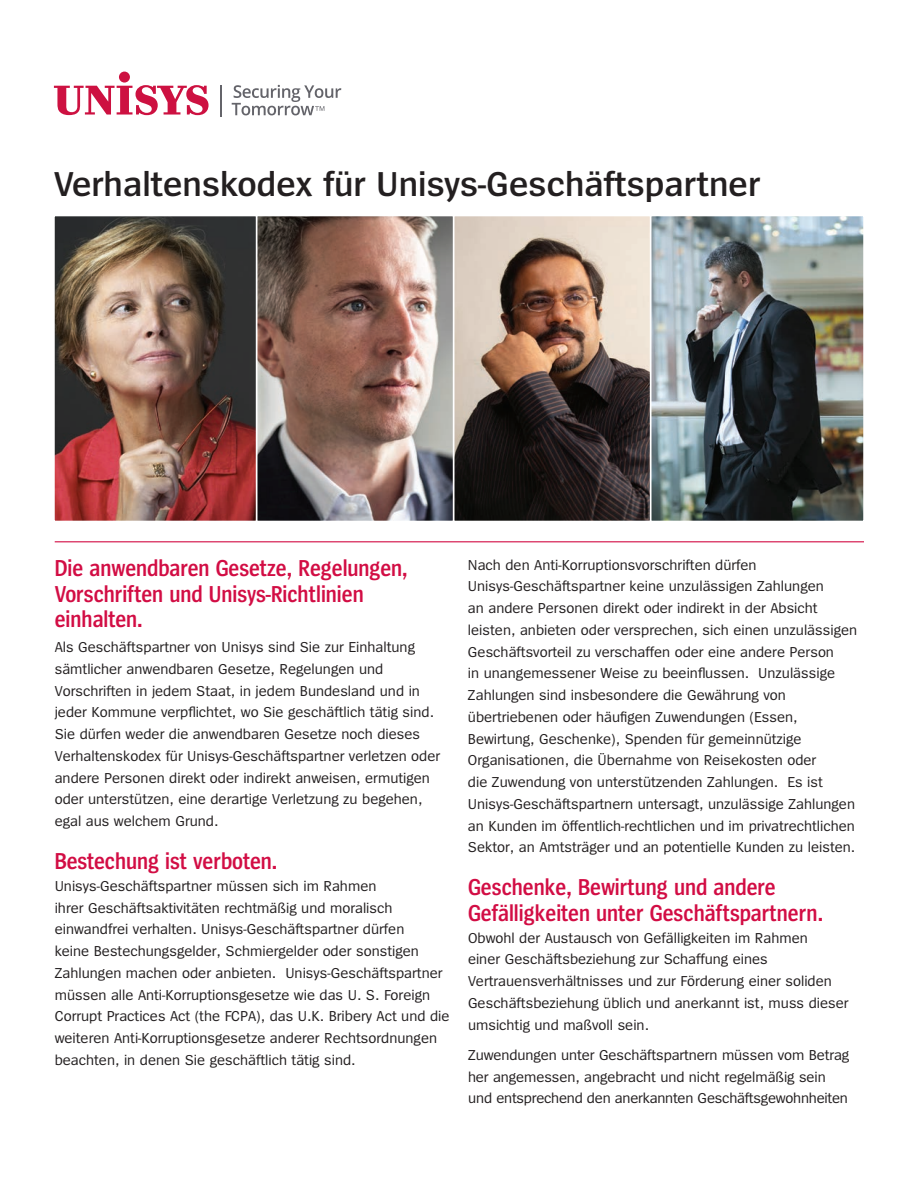
<style>
.page{position:relative;width:918px;height:1188px;background:#fff}
.page>*{position:absolute;margin:0;border:0;box-sizing:border-box;transform-origin:0 0}
.t1{font:600 36px "Spiegel";color:#231f20}
.t2{font:600 24px/25.5px "Spiegel Cd";color:#d20d44}
.t3{font:15px/21.8px "Spiegel";color:#231f20}
</style>
<div class="page">
<img style="left:56px;top:218px;width:806px;height:301px">
<div style="left:650px;top:215px;width:215px;height:307px;border:2px solid #fff"></div>
<div style="left:453px;top:215px;width:198px;height:307px;border:2px solid #fff"></div>
<div style="left:256px;top:215px;width:198px;height:307px;border:2px solid #fff"></div>
<div style="left:53px;top:215px;width:204px;height:307px;border:2px solid #fff"></div>
<hr style="left:55px;top:541px;width:809px;height:1px;background:#d20d44">
<svg style="left:54px;top:85px;width:155px;height:30px"></svg>
<div style="left:119px;top:72px;width:11px;height:11px;background:#cd1141;border-radius:50%"></div>
<svg style="left:232px;top:85px;width:109px;height:30px"></svg>
<hr style="left:220px;top:85px;width:2px;height:31px;background:#64646a">
<h1 class="t1" style="left:54px;top:166px;width:708px">Verhaltenskodex für Unisys-Geschäftspartner</h1>
<h2 class="t2" style="left:55px;top:556px;width:355px">Die anwendbaren Gesetze, Regelungen,<br>Vorschriften und Unisys-Richtlinien einhalten.</h2>
<p class="t3" style="left:55px;top:637px;width:387px">Als Geschäftspartner von Unisys sind Sie zur Einhaltung sämtlicher anwendbaren Gesetze, Regelungen und Vorschriften in jedem Staat, in jedem Bundesland und in jeder Kommune verpflichtet, wo Sie geschäftlich tätig sind.<br>Sie dürfen weder die anwendbaren Gesetze noch dieses Verhaltenskodex für Unisys-Geschäftspartner verletzen oder andere Personen direkt oder indirekt anweisen, ermutigen oder unterstützen, eine derartige Verletzung zu begehen, egal aus welchem Grund.</p>
<h2 class="t2" style="left:55px;top:849px;width:224px">Bestechung ist verboten.</h2>
<p class="t3" style="left:55px;top:876px;width:396px">Unisys-Geschäftspartner müssen sich im Rahmen<br>ihrer Geschäftsaktivitäten rechtmäßig und moralisch einwandfrei verhalten. Unisys-Geschäftspartner dürfen<br>keine Bestechungsgelder, Schmiergelder oder sonstigen Zahlungen machen oder anbieten. Unisys-Geschäftspartner müssen alle Anti-Korruptionsgesetze wie das U. S. Foreign Corrupt Practices Act (the FCPA), das U.K. Bribery Act und die weiteren Anti-Korruptionsgesetze anderer Rechtsordnungen beachten, in denen Sie geschäftlich tätig sind.</p>
<p class="t3" style="left:468px;top:554px;width:391px">Nach den Anti-Korruptionsvorschriften dürfen Unisys-Geschäftspartner keine unzulässigen Zahlungen<br>an andere Personen direkt oder indirekt in der Absicht leisten, anbieten oder versprechen, sich einen unzulässigen Geschäftsvorteil zu verschaffen oder eine andere Person<br>in unangemessener Weise zu beeinflussen. Unzulässige Zahlungen sind insbesondere die Gewährung von übertriebenen oder häufigen Zuwendungen (Essen, Bewirtung, Geschenke), Spenden für gemeinnützige Organisationen, die Übernahme von Reisekosten oder<br>die Zuwendung von unterstützenden Zahlungen. Es ist Unisys-Geschäftspartnern untersagt, unzulässige Zahlungen an Kunden im öffentlich-rechtlichen und im privatrechtlichen Sektor, an Amtsträger und an potentielle Kunden zu leisten.</p>
<h2 class="t2" style="left:468px;top:875px;width:357px">Geschenke, Bewirtung und andere<br>Gefälligkeiten unter Geschäftspartnern.</h2>
<p class="t3" style="left:468px;top:927px;width:382px">Obwohl der Austausch von Gefälligkeiten im Rahmen<br>einer Geschäftsbeziehung zur Schaffung eines Vertrauensverhältnisses und zur Förderung einer soliden Geschäftsbeziehung üblich und anerkannt ist, muss dieser umsichtig und maßvoll sein.</p>
<p class="t3" style="left:468px;top:1044px;width:383px">Zuwendungen unter Geschäftspartnern müssen vom Betrag her angemessen, angebracht und nicht regelmäßig sein und entsprechend den anerkannten Geschäftsgewohnheiten</p>
</div>
